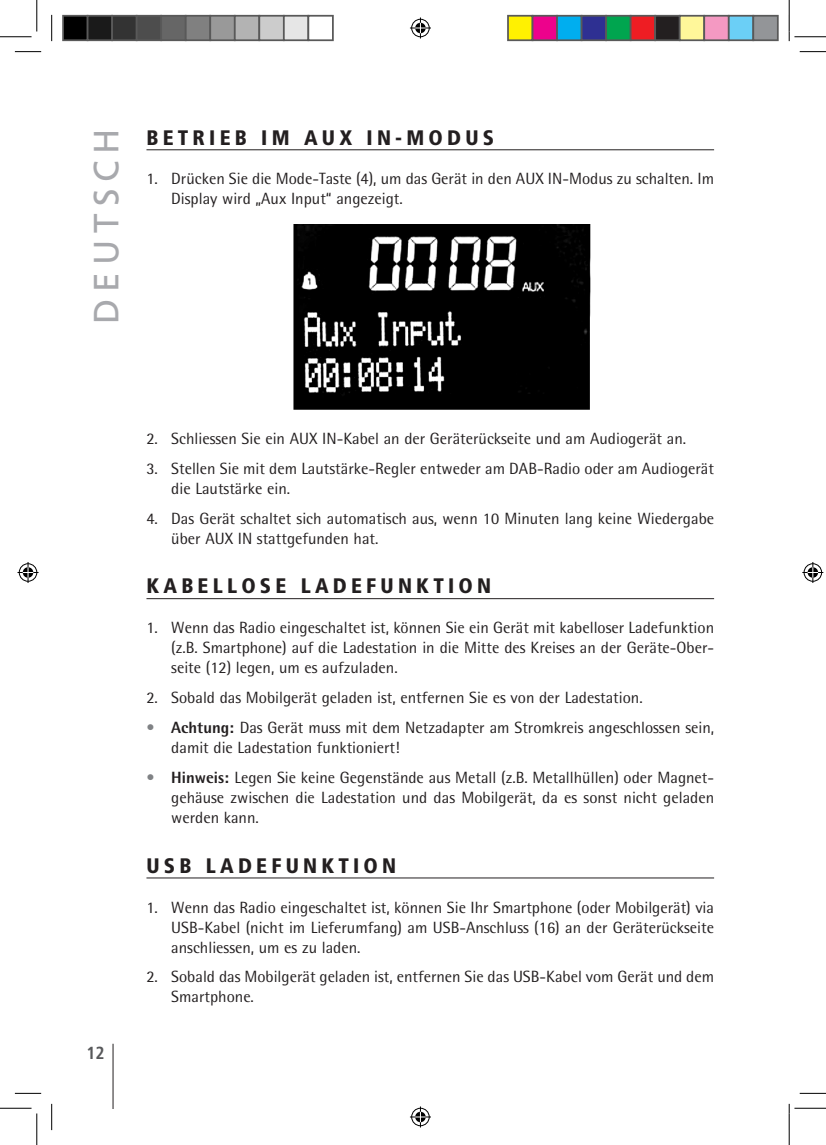
<style>
.page{position:relative;width:826px;height:1145px;background:#fff}
.page>*{position:absolute;margin:0;border:0;box-sizing:border-box;transform-origin:0 0}
.t1{font:35px "Frutiger";letter-spacing:.2em;color:#a8a9ad}
.t2{font:900 condensed 21px "Frutiger";letter-spacing:.2em;color:#231f20}
.t3{font:700 condensed 17.5px "Frutiger";color:#57585a}
.t4{font:16.28px/19.9px "Rotis Semi Sans";color:#231f20}
.s1{color:#808285}
.s2{font-weight:800}
</style>
<div class="page">
<hr style="left:146px;top:149px;width:567px;height:1px;background:#231f20">
<hr style="left:146px;top:598px;width:567px;height:1px;background:#231f20">
<hr style="left:146px;top:878px;width:567px;height:1px;background:#231f20">
<img style="left:293px;top:224px;width:298px;height:186px">
<hr style="left:113px;top:1044px;width:1px;height:64px;background:#231f20">
<svg style="left:15px;top:51px;width:26px;height:1px"></svg>
<svg style="left:799px;top:51px;width:26px;height:1px"></svg>
<svg style="left:15px;top:1093px;width:26px;height:1px"></svg>
<svg style="left:799px;top:1093px;width:26px;height:1px"></svg>
<svg style="left:51px;top:15px;width:1px;height:26px"></svg>
<svg style="left:51px;top:1104px;width:1px;height:26px"></svg>
<hr style="left:0;top:36px;width:32px;height:1px;background:#000">
<hr style="left:794px;top:36px;width:31px;height:1px;background:#000">
<hr style="left:0;top:1108px;width:32px;height:1px;background:#000">
<hr style="left:794px;top:1108px;width:31px;height:1px;background:#000">
<hr style="left:36px;top:0;width:1px;height:32px;background:#000">
<hr style="left:36px;top:1113px;width:1px;height:32px;background:#000">
<hr style="left:788px;top:0;width:1px;height:32px;background:#000">
<hr style="left:788px;top:1113px;width:1px;height:32px;background:#000">
<svg style="left:410px;top:18px;width:20px;height:21px"></svg>
<svg style="left:410px;top:1106px;width:20px;height:21px"></svg>
<svg style="left:18px;top:562px;width:21px;height:21px"></svg>
<svg style="left:802px;top:562px;width:20px;height:21px"></svg>
<div style="left:63px;top:16px;width:25px;height:24px;background:#000"></div>
<div style="left:62px;top:15px;width:26px;height:26px;border:2px solid #595959"></div>
<div style="left:88px;top:16px;width:24px;height:24px;background:#1a1a1a"></div>
<div style="left:87px;top:15px;width:26px;height:26px;border:2px solid #595959"></div>
<div style="left:112px;top:16px;width:25px;height:24px;background:#333"></div>
<div style="left:111px;top:15px;width:26px;height:26px;border:2px solid #595959"></div>
<div style="left:137px;top:16px;width:24px;height:24px;background:#4d4d4d"></div>
<div style="left:136px;top:15px;width:26px;height:26px;border:2px solid #595959"></div>
<div style="left:161px;top:16px;width:25px;height:24px;background:#666"></div>
<div style="left:160px;top:15px;width:26px;height:26px;border:2px solid #595959"></div>
<div style="left:186px;top:16px;width:24px;height:24px;background:#808080"></div>
<div style="left:185px;top:15px;width:26px;height:26px;border:2px solid #595959"></div>
<div style="left:210px;top:16px;width:25px;height:24px;background:#999"></div>
<div style="left:209px;top:15px;width:26px;height:26px;border:2px solid #595959"></div>
<div style="left:235px;top:16px;width:24px;height:24px;background:#b3b3b3"></div>
<div style="left:234px;top:15px;width:26px;height:26px;border:2px solid #595959"></div>
<div style="left:259px;top:16px;width:25px;height:24px;background:#ccc"></div>
<div style="left:258px;top:15px;width:26px;height:26px;border:2px solid #595959"></div>
<div style="left:284px;top:16px;width:24px;height:24px;background:#e6e6e6"></div>
<div style="left:283px;top:15px;width:26px;height:26px;border:2px solid #595959"></div>
<div style="left:307px;top:15px;width:26px;height:26px;border:2px solid #595959"></div>
<div style="left:507px;top:16px;width:25px;height:24px;background:#fff101"></div>
<div style="left:507px;top:15px;width:26px;height:26px;border:2px solid #595959"></div>
<div style="left:532px;top:16px;width:24px;height:24px;background:#ed028c"></div>
<div style="left:531px;top:15px;width:26px;height:26px;border:2px solid #595959"></div>
<div style="left:556px;top:16px;width:25px;height:24px;background:#00aeef"></div>
<div style="left:556px;top:15px;width:26px;height:26px;border:2px solid #595959"></div>
<div style="left:581px;top:16px;width:24px;height:24px;background:#2e3092"></div>
<div style="left:580px;top:15px;width:26px;height:26px;border:2px solid #595959"></div>
<div style="left:605px;top:16px;width:25px;height:24px;background:#00a54f"></div>
<div style="left:605px;top:15px;width:26px;height:26px;border:2px solid #595959"></div>
<div style="left:630px;top:16px;width:24px;height:24px;background:#ee1d23"></div>
<div style="left:629px;top:15px;width:26px;height:26px;border:2px solid #595959"></div>
<div style="left:654px;top:16px;width:25px;height:24px;background:#231f20"></div>
<div style="left:654px;top:15px;width:26px;height:26px;border:2px solid #595959"></div>
<div style="left:679px;top:16px;width:24px;height:24px;background:#fff79a"></div>
<div style="left:678px;top:15px;width:26px;height:26px;border:2px solid #595959"></div>
<div style="left:703px;top:16px;width:25px;height:24px;background:#f499c2"></div>
<div style="left:703px;top:15px;width:26px;height:26px;border:2px solid #595959"></div>
<div style="left:728px;top:16px;width:24px;height:24px;background:#6bcff6"></div>
<div style="left:727px;top:15px;width:26px;height:26px;border:2px solid #595959"></div>
<div style="left:752px;top:16px;width:25px;height:24px;background:#939598"></div>
<div style="left:752px;top:15px;width:26px;height:26px;border:2px solid #595959"></div>
<h1 class="t1" style="left:86px;top:324px;width:197px;rotate:-90deg">DEUTSCH</h1>
<p class="t2" style="left:146px;top:125px;width:349px">BETRIEB IM AUX IN-MODUS</p>
<p class="t4" style="left:171px;top:169px;width:544px;text-indent:-25px">1. Drücken Sie die Mode-Taste (4), um das Gerät in den AUX IN-Modus zu schalten. Im<br>Display wird „Aux Input“ angezeigt.</p>
<p class="t3" style="left:86px;top:1042px;width:20px">12</p>
<p class="t4" style="left:146px;top:428px;width:541px">2. Schliessen Sie ein AUX IN-Kabel an der Geräterückseite und am Audiogerät an.</p>
<p class="t4" style="left:171px;top:458px;width:544px;text-indent:-25px">3. Stellen Sie mit dem Lautstärke-Regler entweder am DAB-Radio oder am Audiogerät die Lautstärke ein.</p>
<p class="t4" style="left:171px;top:508px;width:544px;text-indent:-25px">4. Das Gerät schaltet sich automatisch aus, wenn 10 Minuten lang keine Wiedergabe über AUX IN stattgefunden hat.</p>
<p class="t2" style="left:146px;top:574px;width:346px">KABELLOSE LADEFUNKTION</p>
<p class="t4" style="left:171px;top:618px;width:544px;text-align:justify;text-indent:-25px">1. Wenn das Radio eingeschaltet ist, können Sie ein Gerät mit kabelloser Ladefunktion (z.B. Smartphone) auf die Ladestation in die Mitte des Kreises an der Geräte-Ober&shy;seite (12) legen, um es aufzuladen.</p>
<p class="t4" style="left:146px;top:688px;width:497px">2. Sobald das Mobilgerät geladen ist, entfernen Sie es von der Ladestation.</p>
<p class="t4" style="left:171px;top:717px;width:544px;text-indent:-25px"><span class="s1">•</span> <span class="s2">Achtung:</span> Das Gerät muss mit dem Netzadapter am Stromkreis angeschlossen sein, damit die Ladestation funktioniert!</p>
<p class="t4" style="left:171px;top:767px;width:544px;text-align:justify;text-indent:-25px"><span class="s1">•</span> <span class="s2">Hinweis:</span> Legen Sie keine Gegenstände aus Metall (z.B. Metallhüllen) oder Magnet&shy;gehäuse zwischen die Ladestation und das Mobilgerät, da es sonst nicht geladen werden kann.</p>
<p class="t2" style="left:146px;top:853px;width:251px">USB LADEFUNKTION</p>
<p class="t4" style="left:171px;top:897px;width:544px;text-align:justify;text-indent:-25px">1. Wenn das Radio eingeschaltet ist, können Sie Ihr Smartphone (oder Mobilgerät) via USB-Kabel (nicht im Lieferumfang) am USB-Anschluss (16) an der Geräterückseite anschliessen, um es zu laden.</p>
<p class="t4" style="left:171px;top:967px;width:544px;text-indent:-25px">2. Sobald das Mobilgerät geladen ist, entfernen Sie das USB-Kabel vom Gerät und dem<br>Smartphone.</p>
</div>
